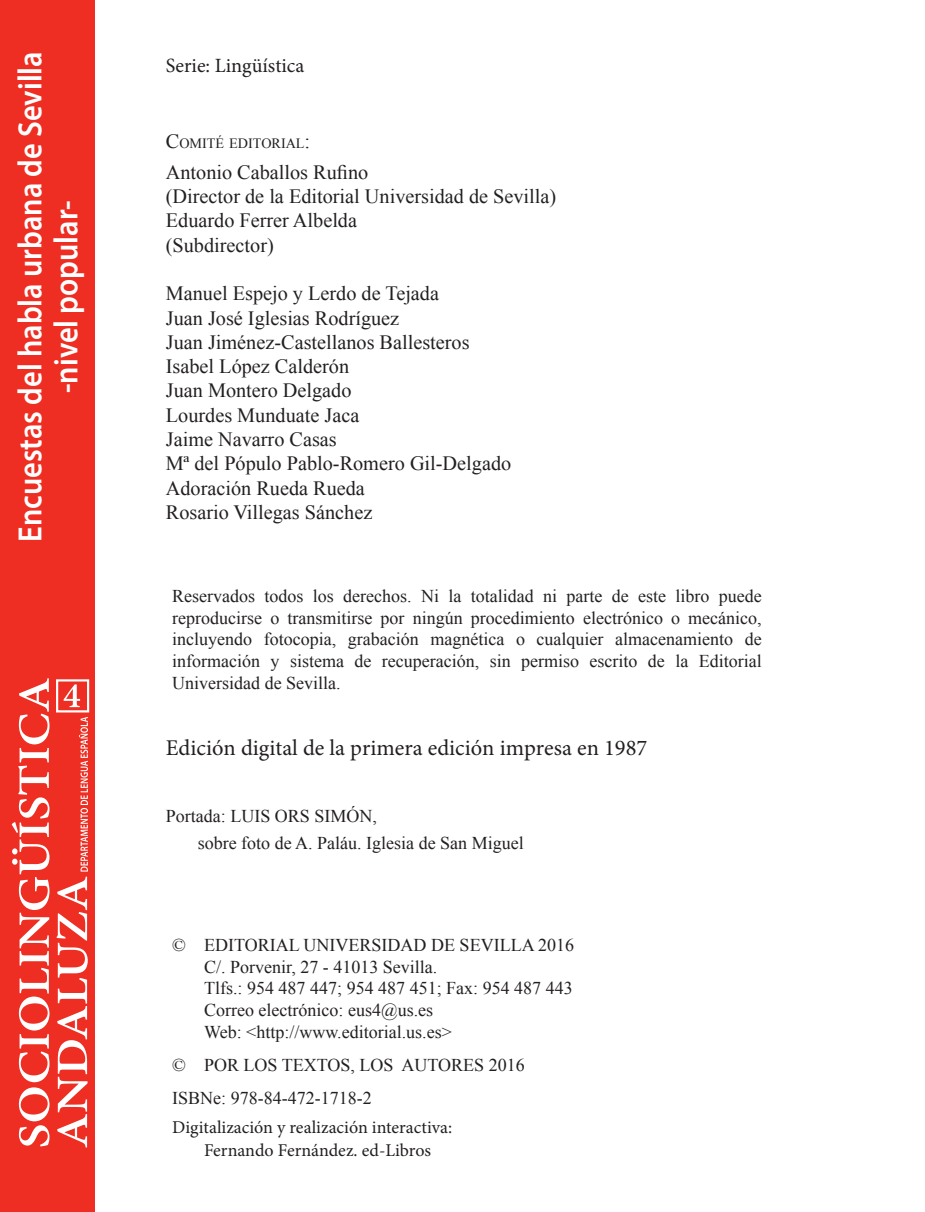
<style>
.page{position:relative;width:925px;height:1212px;background:#fff}
.page>*{position:absolute;margin:0;border:0;box-sizing:border-box;transform-origin:0 0}
.t1{font:600 33.75px/36px "Myriad Pro";color:#fff;text-align:center;scale:.9 1}
.t2{font:22.5px "Minion Pro";color:#231f20}
.t3{font:20.25px/24.3px "Times New Roman";color:#231f20}
.t4{font:20.25px "Minion Pro";color:#231f20}
.t5{font:18px/21.6px "Times New Roman";color:#231f20}
.t6{font:18px/22.5px "Minion Pro";color:#231f20}
.t7{font:14.17px "Times New Roman";color:#231f20}
.s1{font-size:20.25px}
</style>
<div class="page">
<div style="left:0;top:0;width:95px;height:1212px;background:#ee2e22"></div>
<svg style="left:57px;top:877px;width:31px;height:270px"></svg>
<svg style="left:12px;top:678px;width:37px;height:468px"></svg>
<div style="left:56px;top:679px;width:33px;height:33px;border:2px solid #fff"></div>
<svg style="left:64px;top:684px;width:16px;height:23px"></svg>
<svg style="left:79px;top:717px;width:9px;height:154px"></svg>
<h1 class="t1" style="left:11px;top:542px;width:547px;rotate:-90deg">Encuestas del habla urbana de Sevilla -nivel popular-</h1>
<p class="t4" style="left:166px;top:52px;width:140px">Serie: Lingüística</p>
<p class="t7" style="left:166px;top:134px;width:146px"><span class="s1">C</span>OMITÉ EDITORIAL<span class="s1">:</span></p>
<p class="t3" style="left:166px;top:159px;width:392px">Antonio Caballos Rufino<br>(Director de la Editorial Universidad de Sevilla)<br>Eduardo Ferrer Albelda<br>(Subdirector)</p>
<p class="t3" style="left:166px;top:281px;width:347px">Manuel Espejo y Lerdo de Tejada<br>Juan José Iglesias Rodríguez<br>Juan Jiménez-Castellanos Ballesteros<br>Isabel López Calderón<br>Juan Montero Delgado<br>Lourdes Munduate Jaca<br>Jaime Navarro Casas<br>Mª del Pópulo Pablo-Romero Gil-Delgado<br>Adoración Rueda Rueda<br>Rosario Villegas Sánchez</p>
<p class="t5" style="left:172px;top:585px;width:591px;text-align:justify">Reservados todos los derechos. Ni la totalidad ni parte de este libro puede reproducirse o transmitirse por ningún procedimiento electrónico o mecánico, incluyendo fotocopia, grabación magnética o cualquier almacenamiento de información y sistema de recuperación, sin permiso escrito de la Editorial Universidad de Sevilla.</p>
<p class="t2" style="left:166px;top:732px;width:483px">Edición digital de la primera edición impresa en 1987</p>
<p class="t5" style="left:198px;top:802px;width:327px;line-height:27px;text-indent:77px">Ors Simón,<br>sobre foto de A. Paláu. Iglesia de San Miguel</p>
<p class="t5" style="left:166px;top:805px;width:86px">Portada: Luis</p>
<p class="t5" style="left:204px;top:934px;width:371px;text-indent:-32px">© EDITORIAL UNIVERSIDAD DE SEVILLA 2016<br>C/. Porvenir, 27 - 41013 Sevilla.<br>Tlfs.: 954 487 447; 954 487 451; Fax: 954 487 443<br>Correo electrónico: eus4@us.es<br>Web: &lt;http://www.editorial.us.es&gt;</p>
<p class="t5" style="left:172px;top:1048px;width:354px;line-height:33.3px">© POR LOS TEXTOS, LOS AUTORES 2016<br>ISBNe: 978-84-472-1718-2</p>
<p class="t6" style="left:204px;top:1116px;width:250px;text-indent:-32px">Digitalización y realización interactiva:<br>Fernando Fernández. ed-Libros</p>
</div>
